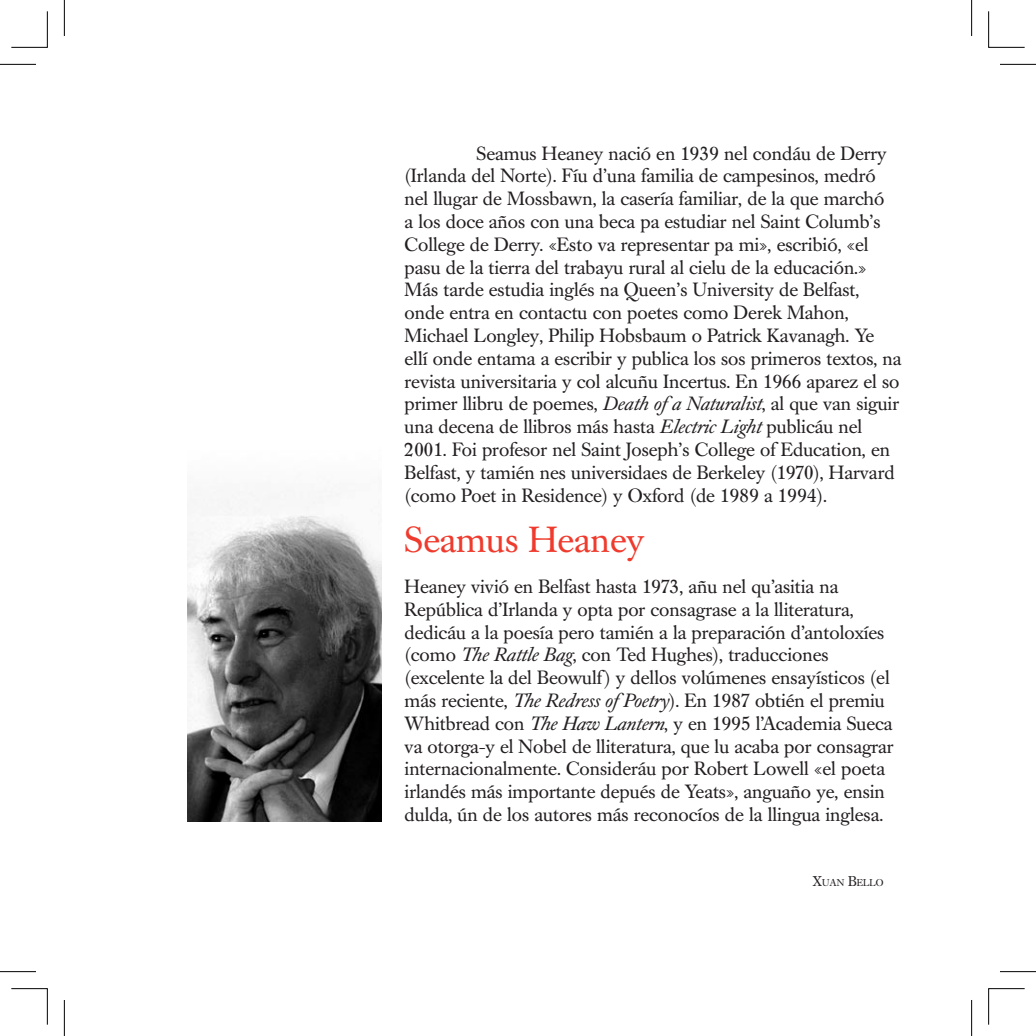
<style>
.page{position:relative;width:1036px;height:1036px;background:#fff}
.page>*{position:absolute;margin:0;border:0;box-sizing:border-box;transform-origin:0 0}
.t1{font:36px "Caslon Book BE";color:#ef3b2d}
.t2{font:19px/22.8px "Caslon Book BE";color:#231f20}
.t3{font:9.8px "Caslon Book BE";color:#231f20}
.s1{font-style:italic}
.s2{font-size:14px}
</style>
<div class="page">
<img style="left:188px;top:491px;width:194px;height:330px">
<hr style="left:64px;top:0;width:1px;height:36px;background:#000">
<hr style="left:0;top:64px;width:36px;height:1px;background:#000">
<hr style="left:971px;top:0;width:1px;height:36px;background:#000">
<hr style="left:1000px;top:64px;width:36px;height:1px;background:#000">
<hr style="left:64px;top:1000px;width:1px;height:36px;background:#000">
<hr style="left:0;top:971px;width:36px;height:1px;background:#000">
<hr style="left:971px;top:1000px;width:1px;height:36px;background:#000">
<hr style="left:1000px;top:971px;width:36px;height:1px;background:#000">
<svg style="left:11px;top:11px;width:37px;height:37px"></svg>
<svg style="left:988px;top:11px;width:37px;height:37px"></svg>
<svg style="left:11px;top:988px;width:37px;height:37px"></svg>
<svg style="left:988px;top:988px;width:37px;height:37px"></svg>
<p class="t2" style="left:405px;top:142px;width:498px;text-indent:72px">Seamus Heaney nació en 1939 nel condáu de Derry (Irlanda del Norte). Fíu d’una familia de campesinos, medró nel llugar de Mossbawn, la casería familiar, de la que marchó<br>a los doce años con una beca pa estudiar nel Saint Columb’s College de Derry. «Esto va representar pa mi», escribió, «el pasu de la tierra del trabayu rural al cielu de la educación.» Más tarde estudia inglés na Queen’s University de Belfast, onde entra en contactu con poetes como Derek Mahon, Michael Longley, Philip Hobsbaum o Patrick Kavanagh. Ye ellí onde entama a escribir y publica los sos primeros textos, na revista universitaria y col alcuñu Incertus. En 1966 aparez el so primer llibru de poemes, <span class="s1">Death ofa Naturalist</span>, al que van siguir una decena de llibros más hasta <span class="s1">Electric Light</span> publicáu nel 2001. Foi profesor nel Saint Joseph’s College of Education, en Belfast, y tamién nes universidaes de Berkeley (1970), Harvard (como Poet in Residence) y Oxford (de 1989 a 1994).</p>
<h1 class="t1" style="left:404px;top:519px;width:241px">Seamus Heaney</h1>
<p class="t2" style="left:405px;top:575px;width:491px">Heaney vivió en Belfast hasta 1973, añu nel qu’asitia na República d’Irlanda y opta por consagrase a la lliteratura, dedicáu a la poesía pero tamién a la preparación d’antoloxíes (como <span class="s1">The Rattle Bag</span>, con Ted Hughes), traducciones (excelente la del Beowulf) y dellos volúmenes ensayísticos (el más reciente, <span class="s1">The Redress ofPoetry</span>). En 1987 obtién el premiu Whitbread con <span class="s1">The Haw Lantern</span>, y en 1995 l’Academia Sueca va otorga-y el Nobel de lliteratura, que lu acaba por consagrar internacionalmente. Consideráu por Robert Lowell «el poeta irlandés más importante depués de Yeats», anguaño ye, ensin dulda, ún de los autores más reconocíos de la llingua inglesa.</p>
<p class="t3" style="left:813px;top:876px;width:72px"><span class="s2">X</span>UAN <span class="s2">B</span>ELLO</p>
</div>
